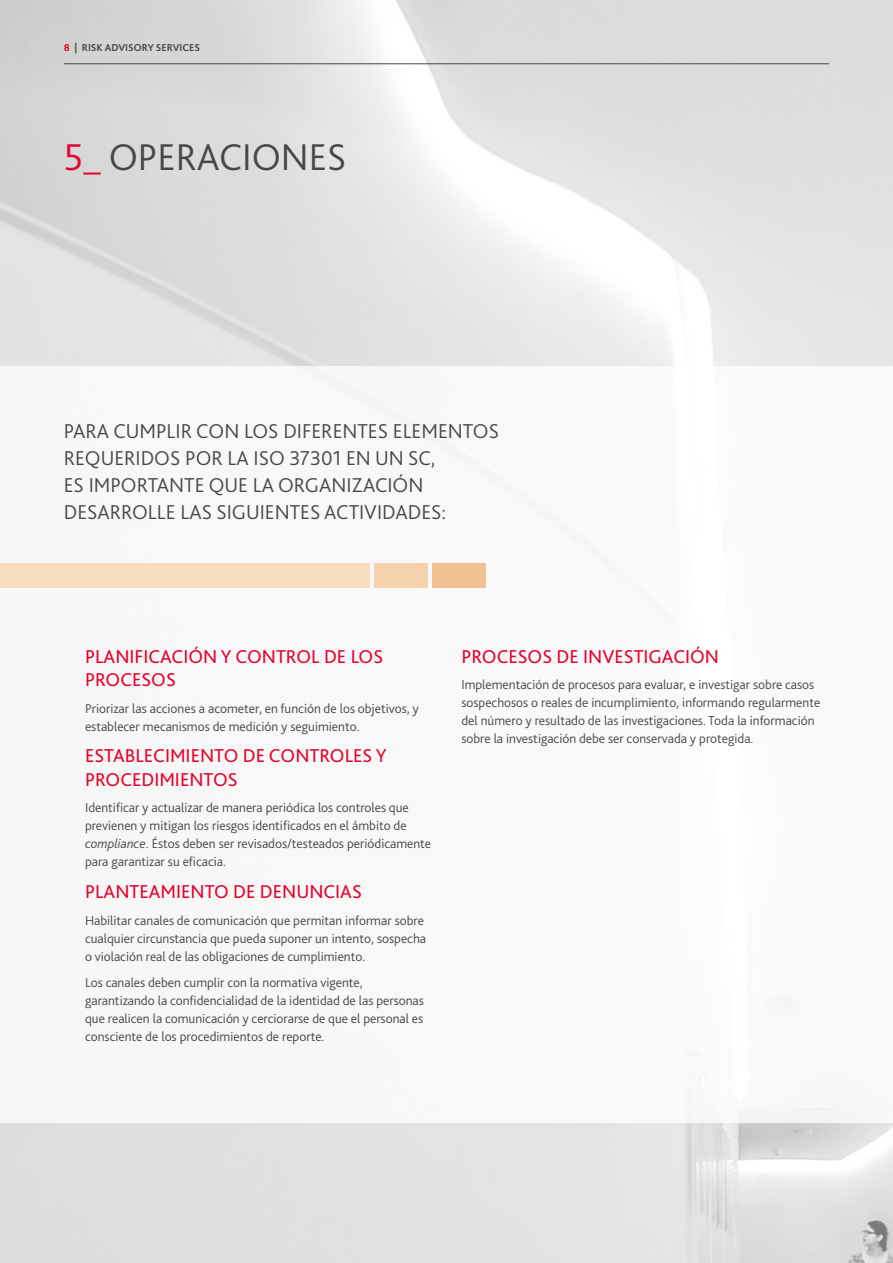
<style>
.page{position:relative;width:893px;height:1263px;background:#fff}
.page>*{position:absolute;margin:0;border:0;box-sizing:border-box;transform-origin:0 0}
.t1{font:300 39px "Bliss Pro";color:#494643}
.t2{font:300 21px/27px "Bliss Pro";color:#494643}
.t3{font:19.5px/23.4px "Bliss Pro";color:#e4032e}
.t4{font:300 13.5px/18px "Bliss Pro";color:#494643}
.t5{font:700 10.5px "Bliss Pro";color:#494643}
.s1{color:#e4032e}
.s2{font-style:italic}
</style>
<div class="page">
<div style="left:0;top:366px;width:893px;height:756px;background:#f8f8f8"></div>
<hr style="left:64px;top:63px;width:765px;height:1px;background:#494643">
<div style="left:0;top:563px;width:370px;height:24px;background:#f8dcc0"></div>
<div style="left:374px;top:563px;width:54px;height:24px;background:#f5d1ad"></div>
<div style="left:432px;top:563px;width:54px;height:24px;background:#f1c191"></div>
<p class="t5" style="left:64px;top:40px;width:138px"><span class="s1">8</span> | RISK ADVISORY SERVICES</p>
<h1 class="t1" style="left:64px;top:133px;width:284px"><span class="s1">5_</span> OPERACIONES</h1>
<h2 class="t2" style="left:64px;top:417px;width:437px">PARA CUMPLIR CON LOS DIFERENTES ELEMENTOS REQUERIDOS POR LA ISO 37301 EN UN SC,<br>ES IMPORTANTE QUE LA ORGANIZACIÓN DESARROLLE LAS SIGUIENTES ACTIVIDADES:</h2>
<h3 class="t3" style="left:85px;top:644px;width:300px">PLANIFICACIÓN Y CONTROL DE LOS<br>PROCESOS</h3>
<p class="t4" style="left:85px;top:699px;width:335px">Priorizar las acciones a acometer, en función de los objetivos, y establecer mecanismos de medición y seguimiento.</p>
<h3 class="t3" style="left:85px;top:744px;width:303px">ESTABLECIMIENTO DE CONTROLES Y<br>PROCEDIMIENTOS</h3>
<p class="t4" style="left:85px;top:798px;width:348px">Identificar y actualizar de manera periódica los controles que previenen y mitigan los riesgos identificados en el ámbito de <span class="s2">compliance</span>. Éstos deben ser revisados/testeados periódicamente para garantizar su eficacia.</p>
<h3 class="t3" style="left:85px;top:880px;width:278px">PLANTEAMIENTO DE DENUNCIAS</h3>
<p class="t4" style="left:85px;top:911px;width:343px">Habilitar canales de comunicación que permitan informar sobre cualquier circunstancia que pueda suponer un intento, sospecha o violación real de las obligaciones de cumplimiento.</p>
<p class="t4" style="left:85px;top:973px;width:340px">Los canales deben cumplir con la normativa vigente, garantizando la confidencialidad de la identidad de las personas que realicen la comunicación y cerciorarse de que el personal es consciente de los procedimientos de reporte.</p>
<h3 class="t3" style="left:461px;top:644px;width:259px">PROCESOS DE INVESTIGACIÓN</h3>
<p class="t4" style="left:461px;top:675px;width:360px">Implementación de procesos para evaluar, e investigar sobre casos sospechosos o reales de incumplimiento, informando regularmente del número y resultado de las investigaciones. Toda la información sobre la investigación debe ser conservada y protegida.</p>
</div>
